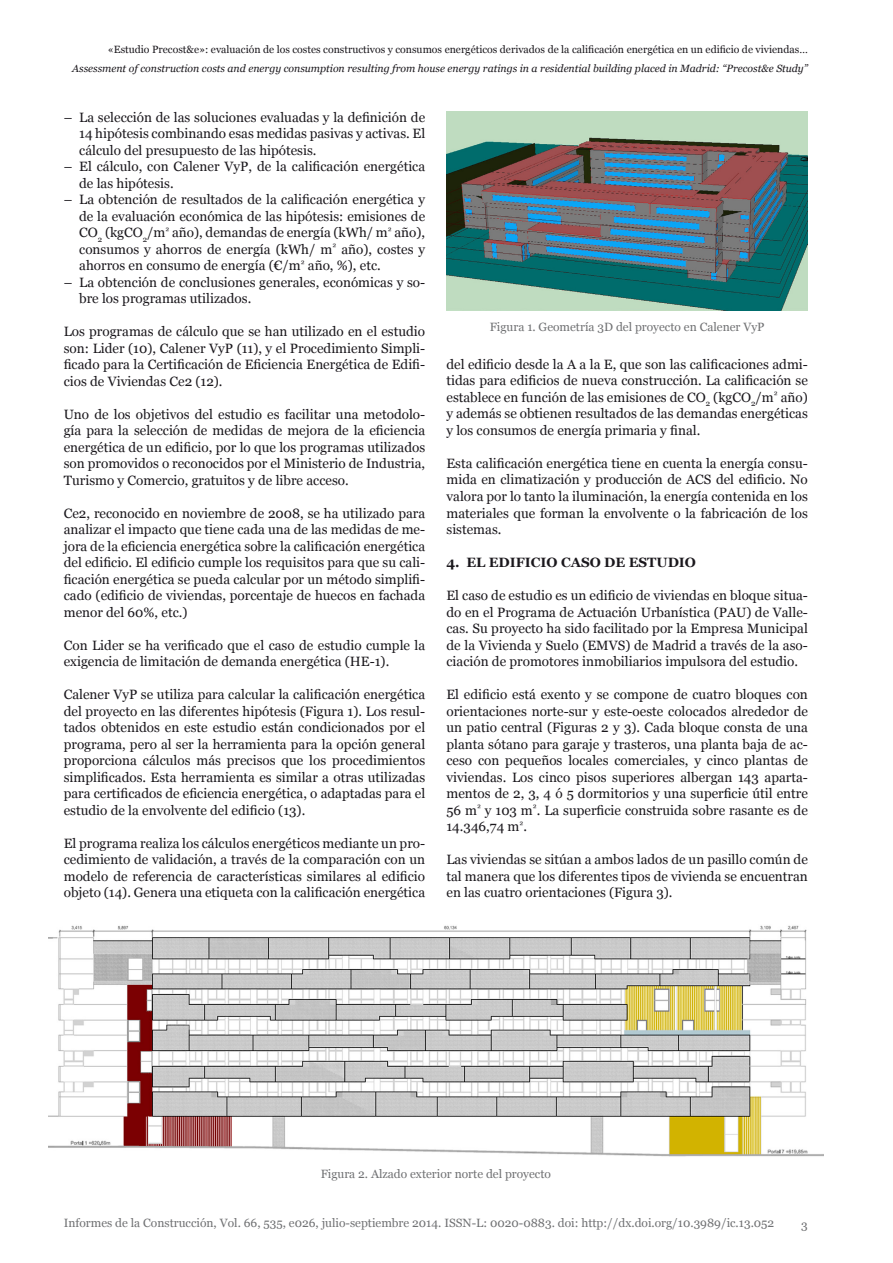
<style>
.page{position:relative;width:893px;height:1263px;background:#fff}
.page>*{position:absolute;margin:0;border:0;box-sizing:border-box;transform-origin:0 0}
.t1{font:13.5px/16.5px "Georgia";color:#1a171c;text-align:justify}
.Ladillo_01{font:700 13.5px "Georgia";color:#1a171c}
.pies_texto{font:12px "Georgia";color:#707173}
.t2{font:italic 10.5px "Georgia";color:#1a171c}
.t3{font:10.5px "Georgia";color:#1a171c}
</style>
<div class="page">
<img style="left:48px;top:925px;width:775px;height:232px">
<img style="left:446px;top:111px;width:362px;height:199px">
<p class="t3" style="left:108px;top:43px;width:702px">«Estudio Precost&amp;e»: evaluación de los costes constructivos y consumos energéticos derivados de la calificación energética en un edificio de viviendas…</p>
<p class="t2" style="left:72px;top:63px;width:737px">Assessment of construction costs and energy consumption resulting from house energy ratings in a residential building placed in Madrid: “Precost&amp;e Study”</p>
<p class="t1" style="left:79px;top:109px;width:347px;text-indent:-15px">– La selección de las soluciones evaluadas y la definición de 14 hipótesis combinando esas medidas pasivas y activas. El cálculo del presupuesto de las hipótesis.</p>
<p class="t1" style="left:79px;top:158px;width:347px;text-indent:-15px">– El cálculo, con Calener VyP, de la calificación energética de las hipótesis.</p>
<p class="t1" style="left:79px;top:191px;width:347px;text-indent:-15px">– La obtención de resultados de la calificación energética y de la evaluación económica de las hipótesis: emisiones de CO<sub>2</sub> (kgCO<sub>2</sub>/m<sup>²</sup> año), demandas de energía (kWh/ m<sup>²</sup> año), consumos y ahorros de energía (kWh/ m<sup>²</sup> año), costes y ahorros en consumo de energía (€/m<sup>²</sup> año, %), etc.</p>
<p class="t1" style="left:79px;top:274px;width:347px;text-indent:-15px">– La obtención de conclusiones generales, económicas y so&shy;bre los programas utilizados.</p>
<p class="t1" style="left:64px;top:323px;width:363px">Los programas de cálculo que se han utilizado en el estudio son: Lider (10), Calener VyP (11), y el Procedimiento Simpli&shy;ficado para la Certificación de Eficiencia Energética de Edifi&shy;cios de Viviendas Ce2 (12).</p>
<p class="t1" style="left:64px;top:406px;width:363px">Uno de los objetivos del estudio es facilitar una metodolo&shy;gía para la selección de medidas de mejora de la eficiencia energética de un edificio, por lo que los programas utilizados son promovidos o reconocidos por el Ministerio de Industria, Turismo y Comercio, gratuitos y de libre acceso.</p>
<p class="t1" style="left:64px;top:505px;width:363px">Ce2, reconocido en noviembre de 2008, se ha utilizado para analizar el impacto que tiene cada una de las medidas de me&shy;jora de la eficiencia energética sobre la calificación energética del edificio. El edificio cumple los requisitos para que su cali&shy;ficación energética se pueda calcular por un método simplifi&shy;cado (edificio de viviendas, porcentaje de huecos en fachada menor del 60%, etc.)</p>
<p class="t1" style="left:64px;top:637px;width:363px">Con Lider se ha verificado que el caso de estudio cumple la exigencia de limitación de demanda energética (HE-1).</p>
<p class="t1" style="left:64px;top:686px;width:363px">Calener VyP se utiliza para calcular la calificación energética del proyecto en las diferentes hipótesis (Figura 1). Los resul&shy;tados obtenidos en este estudio están condicionados por el programa, pero al ser la herramienta para la opción general proporciona cálculos más precisos que los procedimientos simplificados. Esta herramienta es similar a otras utilizadas para certificados de eficiencia energética, o adaptadas para el estudio de la envolvente del edificio (13).</p>
<p class="t1" style="left:64px;top:835px;width:363px">El programa realiza los cálculos energéticos mediante un pro&shy;cedimiento de validación, a través de la comparación con un modelo de referencia de características similares al edificio objeto (14). Genera una etiqueta con la calificación energética</p>
<p class="pies_texto" style="left:490px;top:320px;width:276px">Figura 1. Geometría 3D del proyecto en Calener VyP</p>
<p class="t1" style="left:446px;top:356px;width:363px">del edificio desde la A a la E, que son las calificaciones admi&shy;tidas para edificios de nueva construcción. La calificación se establece en función de las emisiones de CO<sub>2</sub> (kgCO<sub>2</sub>/m<sup>²</sup> año) y además se obtienen resultados de las demandas energéticas y los consumos de energía primaria y final.</p>
<p class="t1" style="left:446px;top:455px;width:363px">Esta calificación energética tiene en cuenta la energía consu&shy;mida en climatización y producción de ACS del edificio. No valora por lo tanto la iluminación, la energía contenida en los materiales que forman la envolvente o la fabricación de los sistemas.</p>
<p class="Ladillo_01" style="left:446px;top:555px;width:251px">4. EL EDIFICIO CASO DE ESTUDIO</p>
<p class="t1" style="left:446px;top:587px;width:363px">El caso de estudio es un edificio de viviendas en bloque situa&shy;do en el Programa de Actuación Urbanística (PAU) de Valle&shy;cas. Su proyecto ha sido facilitado por la Empresa Municipal de la Vivienda y Suelo (EMVS) de Madrid a través de la aso&shy;ciación de promotores inmobiliarios impulsora del estudio.</p>
<p class="t1" style="left:446px;top:686px;width:363px">El edificio está exento y se compone de cuatro bloques con orientaciones norte-sur y este-oeste colocados alrededor de un patio central (Figuras 2 y 3). Cada bloque consta de una planta sótano para garaje y trasteros, una planta baja de ac&shy;ceso con pequeños locales comerciales, y cinco plantas de viviendas. Los cinco pisos superiores albergan 143 aparta&shy;mentos de 2, 3, 4 ó 5 dormitorios y una superficie útil entre 56 m<sup>²</sup> y 103 m<sup>²</sup>. La superficie construida sobre rasante es de 14.346,74 m<sup>²</sup>.</p>
<p class="t1" style="left:446px;top:851px;width:363px">Las viviendas se sitúan a ambos lados de un pasillo común de tal manera que los diferentes tipos de vivienda se encuentran en las cuatro orientaciones (Figura 3).</p>
<p class="pies_texto" style="left:321px;top:1167px;width:232px">Figura 2. Alzado exterior norte del proyecto</p>
<p class="pies_texto" style="left:64px;top:1216px;width:712px">Informes de la Construcción, Vol. 66, 535, e026, julio-septiembre 2014. ISSN-L: 0020-0883. doi: http://dx.doi.org/10.3989/ic.13.052</p>
<p class="pies_texto" style="left:801px;top:1218px;width:8px">3</p>
</div>
